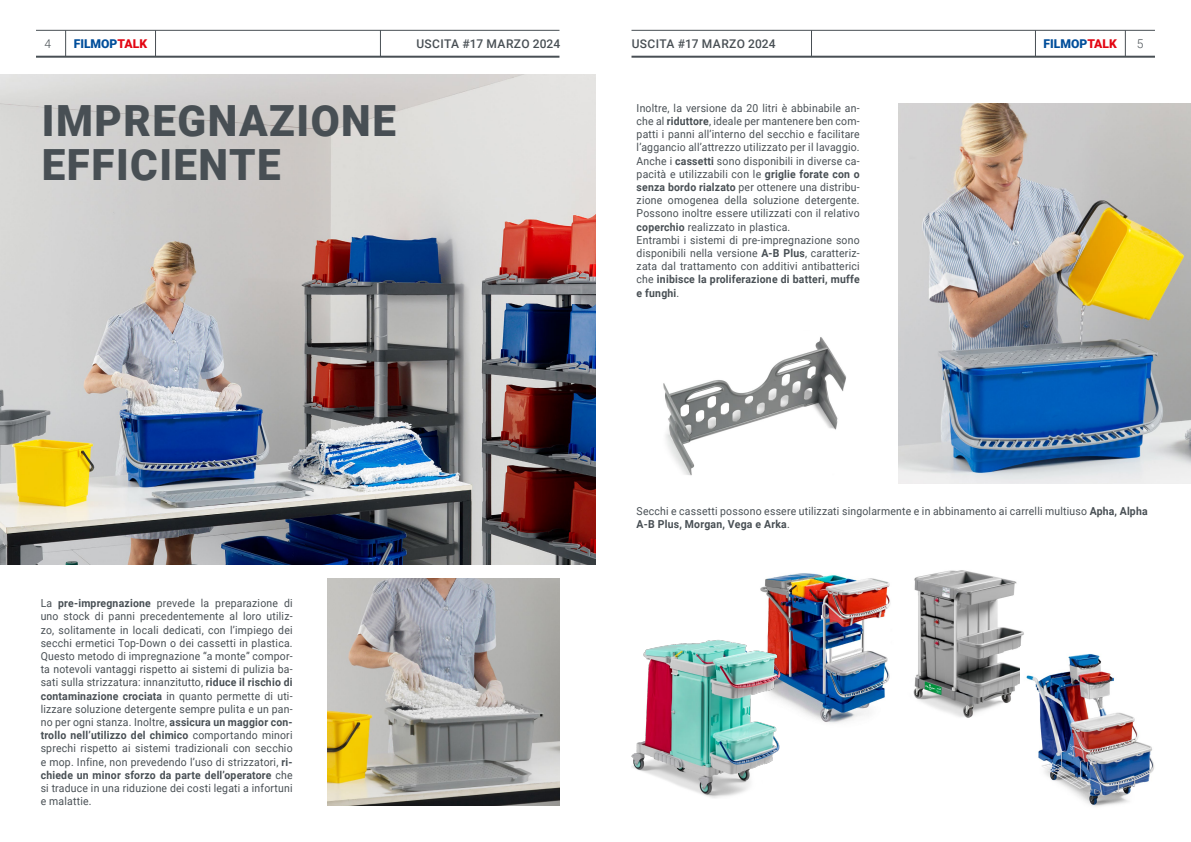
<style>
.page{position:relative;width:1191px;height:842px;background:#fff}
.page>*{position:absolute;margin:0;border:0;box-sizing:border-box;transform-origin:0 0}
.t1{font:900 43px/44px "Roboto";letter-spacing:.035em;color:#484f54}
.t2{font:900 12.1px "Roboto";color:#004e9b}
.t3{font:500 12px "Roboto";letter-spacing:.025em;color:#484f54}
.t4{font:300 12px "Roboto";color:#484f54}
.t5{font:11px/13.2px "Roboto";letter-spacing:.02em;color:#484f54;scale:.95 1}
.s1{color:#e30613}
.s2{font-weight:700}
</style>
<div class="page">
<img style="left:0;top:75px;width:595px;height:489px">
<img style="left:663px;top:337px;width:184px;height:139px">
<img style="left:760px;top:573px;width:131px;height:151px">
<img style="left:913px;top:570px;width:111px;height:148px">
<img style="left:1020px;top:647px;width:135px;height:160px">
<img style="left:631px;top:632px;width:156px;height:166px">
<img style="left:328px;top:578px;width:231px;height:228px">
<img style="left:898px;top:103px;width:293px;height:380px">
<hr style="left:36px;top:56px;width:523px;height:2px;background:#484f54">
<hr style="left:36px;top:30px;width:523px;height:1px;background:#484f54">
<svg style="left:155px;top:31px;width:1px;height:25px"></svg>
<svg style="left:380px;top:31px;width:1px;height:25px"></svg>
<svg style="left:65px;top:30px;width:1px;height:26px"></svg>
<hr style="left:631px;top:56px;width:524px;height:2px;background:#484f54">
<hr style="left:631px;top:30px;width:524px;height:1px;background:#484f54">
<svg style="left:1035px;top:31px;width:1px;height:25px"></svg>
<svg style="left:811px;top:31px;width:1px;height:25px"></svg>
<svg style="left:1125px;top:30px;width:1px;height:26px"></svg>
<p class="t4" style="left:45px;top:35px;width:8px">4</p>
<p class="t2" style="left:74px;top:35px;width:75px">FILMOP<span class="s1">TALK</span></p>
<p class="t3" style="left:416px;top:35px;width:145px">USCITA #17 MARZO 2024</p>
<p class="t3" style="left:631px;top:35px;width:145px">USCITA #17 MARZO 2024</p>
<p class="t2" style="left:1043px;top:35px;width:75px">FILMOP<span class="s1">TALK</span></p>
<p class="t4" style="left:1137px;top:35px;width:8px">5</p>
<h1 class="t1" style="left:42px;top:97px;width:355px">IMPREGNAZIONE<br>EFFICIENTE</h1>
<p class="t5" style="left:41px;top:596px;width:267px;text-align:justify">La <span class="s2">pre-impregnazione</span> prevede la preparazione di uno stock di panni precedentemente al loro utiliz&shy;zo, solitamente in locali dedicati, con l’impiego dei secchi ermetici Top-Down o dei cassetti in plastica.<br>Questo metodo di impregnazione “a monte” compor&shy;ta notevoli vantaggi rispetto ai sistemi di pulizia ba&shy;sati sulla strizzatura: innanzitutto, <span class="s2">riduce il rischio di contaminazione crociata</span> in quanto permette di uti&shy;lizzare soluzione detergente sempre pulita e un pan&shy;no per ogni stanza. Inoltre, <span class="s2">assicura un maggior con&shy;trollo nell’utilizzo del chimico</span> comportando minori sprechi rispetto ai sistemi tradizionali con secchio e mop. Infine, non prevedendo l’uso di strizzatori, <span class="s2">ri&shy;chiede un minor sforzo da parte dell’operatore</span> che si traduce in una riduzione dei costi legati a infortuni e malattie.</p>
<p class="t5" style="left:636px;top:101px;width:236px">Inoltre, la versione da 20 litri è abbinabile an&shy;che al <span class="s2">riduttore</span>, ideale per mantenere ben com&shy;patti i panni all’interno del secchio e facilitare l’aggancio all’attrezzo utilizzato per il lavaggio.<br>Anche i <span class="s2">cassetti</span> sono disponibili in diverse ca&shy;pacità e utilizzabili con le <span class="s2">griglie forate con o senza bordo rialzato</span> per ottenere una distribu&shy;zione omogenea della soluzione detergente.<br>Possono inoltre essere utilizzati con il relativo <span class="s2">coperchio</span> realizzato in plastica.<br>Entrambi i sistemi di pre-impregnazione sono disponibili nella versione <span class="s2">A-B Plus</span>, caratteriz&shy;zata dal trattamento con additivi antibatterici che <span class="s2">inibisce la proliferazione di batteri, muffe e funghi</span>.</p>
<p class="t5" style="left:636px;top:504px;width:539px">Secchi e cassetti possono essere utilizzati singolarmente e in abbinamento ai carrelli multiuso <span class="s2">Apha, Alpha<br>A-B Plus, Morgan, Vega e Arka</span>.</p>
</div>
